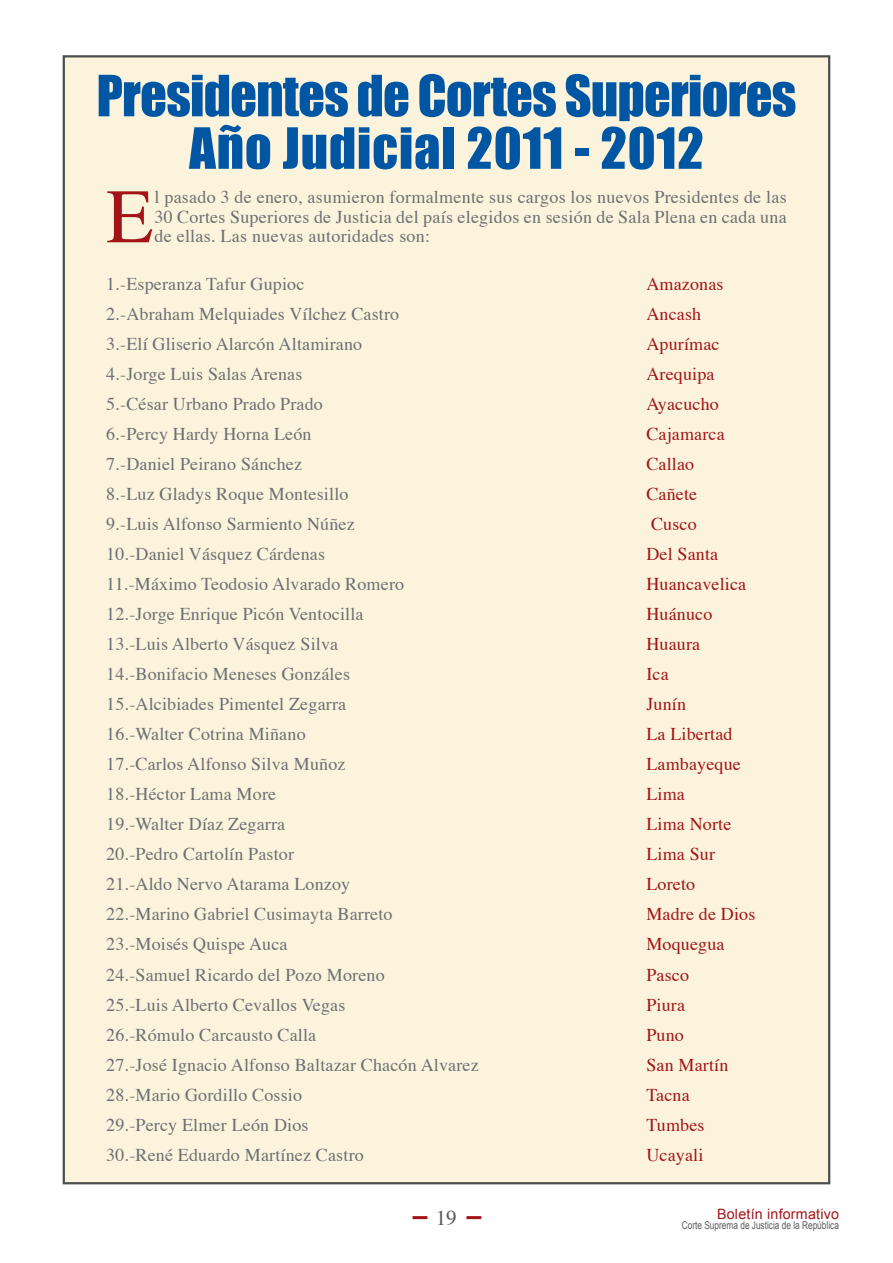
<style>
.page{position:relative;width:893px;height:1263px;background:#fff}
.page>*{position:absolute;margin:0;border:0;box-sizing:border-box;transform-origin:0 0}
.t1{font:76.95px "Times";color:#a21418}
.t2{font:52.5px/52.5px "Impact";letter-spacing:-.015em;color:#0056a2;text-align:center}
.t3{font:21px "Times";color:#58595b}
.t4{font:18px/19.5px "Times";letter-spacing:.01em;color:#6d6f71;text-align:justify}
.t5{font:18px "Times";letter-spacing:.01em;color:#a21418}
.t6{font:14.25px "Arial";letter-spacing:.015em;color:#a21418}
.t7{font:10.8px "Arial";color:#58595b;scale:.77 1}
</style>
<div class="page">
<hr style="left:413px;top:1216px;width:14px;height:3px;background:#a21418">
<hr style="left:466px;top:1216px;width:15px;height:3px;background:#a21418">
<div style="left:64px;top:56px;width:765px;height:1127px;background:#fbf3dc"></div>
<h2 class="t2" style="left:97px;top:69px;width:701px">Presidentes de Cortes Superiores<br>Año Judicial 2011 - 2012</h2>
<h1 class="t1" style="left:106px;top:144px;width:49px">E</h1>
<p class="t4" style="left:154px;top:186px;width:634px">l pasado 3 de enero, asumieron formalmente sus cargos los nuevos Presidentes de las 30 Cortes Superiores de Justicia del país elegidos en sesión de Sala Plena en cada una de ellas. Las nuevas autoridades son:</p>
<p class="t4" style="left:106px;top:273px;width:200px">1.-Esperanza Tafur Gupioc</p>
<p class="t5" style="left:646px;top:267px;width:79px">Amazonas</p>
<p class="t4" style="left:106px;top:303px;width:294px">2.-Abraham Melquiades Vílchez Castro</p>
<p class="t5" style="left:646px;top:297px;width:56px">Ancash</p>
<p class="t4" style="left:106px;top:333px;width:257px">3.-Elí Gliserio Alarcón Altamirano</p>
<p class="t5" style="left:646px;top:327px;width:75px">Apurímac</p>
<p class="t4" style="left:106px;top:363px;width:198px">4.-Jorge Luis Salas Arenas</p>
<p class="t5" style="left:646px;top:357px;width:70px">Arequipa</p>
<p class="t4" style="left:106px;top:393px;width:218px">5.-César Urbano Prado Prado</p>
<p class="t5" style="left:646px;top:387px;width:74px">Ayacucho</p>
<p class="t4" style="left:106px;top:423px;width:207px">6.-Percy Hardy Horna León</p>
<p class="t5" style="left:646px;top:417px;width:80px">Cajamarca</p>
<p class="t4" style="left:106px;top:453px;width:197px">7.-Daniel Peirano Sánchez</p>
<p class="t5" style="left:646px;top:447px;width:49px">Callao</p>
<p class="t4" style="left:106px;top:483px;width:244px">8.-Luz Gladys Roque Montesillo</p>
<p class="t5" style="left:646px;top:477px;width:52px">Cañete</p>
<p class="t4" style="left:106px;top:513px;width:250px">9.-Luis Alfonso Sarmiento Núñez</p>
<p class="t5" style="left:651px;top:507px;width:47px">Cusco</p>
<p class="t4" style="left:106px;top:543px;width:220px">10.-Daniel Vásquez Cárdenas</p>
<p class="t5" style="left:646px;top:537px;width:73px">Del Santa</p>
<p class="t4" style="left:106px;top:573px;width:299px">11.-Máximo Teodosio Alvarado Romero</p>
<p class="t5" style="left:646px;top:567px;width:101px">Huancavelica</p>
<p class="t4" style="left:106px;top:603px;width:259px">12.-Jorge Enrique Picón Ventocilla</p>
<p class="t5" style="left:646px;top:597px;width:68px">Huánuco</p>
<p class="t4" style="left:106px;top:633px;width:233px">13.-Luis Alberto Vásquez Silva</p>
<p class="t5" style="left:646px;top:627px;width:55px">Huaura</p>
<p class="t4" style="left:106px;top:663px;width:245px">14.-Bonifacio Meneses Gonzáles</p>
<p class="t5" style="left:646px;top:657px;width:24px">Ica</p>
<p class="t4" style="left:106px;top:693px;width:241px">15.-Alcibiades Pimentel Zegarra</p>
<p class="t5" style="left:646px;top:687px;width:41px">Junín</p>
<p class="t4" style="left:106px;top:723px;width:201px">16.-Walter Cotrina Miñano</p>
<p class="t5" style="left:646px;top:717px;width:88px">La Libertad</p>
<p class="t4" style="left:106px;top:753px;width:241px">17.-Carlos Alfonso Silva Muñoz</p>
<p class="t5" style="left:646px;top:747px;width:96px">Lambayeque</p>
<p class="t4" style="left:106px;top:783px;width:171px">18.-Héctor Lama More</p>
<p class="t5" style="left:646px;top:777px;width:40px">Lima</p>
<p class="t4" style="left:106px;top:813px;width:180px">19.-Walter Díaz Zegarra</p>
<p class="t5" style="left:646px;top:807px;width:87px">Lima Norte</p>
<p class="t4" style="left:106px;top:843px;width:189px">20.-Pedro Cartolín Pastor</p>
<p class="t5" style="left:646px;top:837px;width:70px">Lima Sur</p>
<p class="t4" style="left:106px;top:873px;width:245px">21.-Aldo Nervo Atarama Lonzoy</p>
<p class="t5" style="left:646px;top:867px;width:50px">Loreto</p>
<p class="t4" style="left:106px;top:903px;width:288px">22.-Marino Gabriel Cusimayta Barreto</p>
<p class="t5" style="left:646px;top:897px;width:111px">Madre de Dios</p>
<p class="t4" style="left:106px;top:933px;width:183px">23.-Moisés Quispe Auca</p>
<p class="t5" style="left:646px;top:927px;width:80px">Moquegua</p>
<p class="t4" style="left:106px;top:963px;width:280px">24.-Samuel Ricardo del Pozo Moreno</p>
<p class="t5" style="left:646px;top:957px;width:44px">Pasco</p>
<p class="t4" style="left:106px;top:993px;width:241px">25.-Luis Alberto Cevallos Vegas</p>
<p class="t5" style="left:646px;top:988px;width:40px">Piura</p>
<p class="t4" style="left:106px;top:1023px;width:211px">26.-Rómulo Carcausto Calla</p>
<p class="t5" style="left:646px;top:1018px;width:39px">Puno</p>
<p class="t4" style="left:106px;top:1053px;width:374px">27.-José Ignacio Alfonso Baltazar Chacón Alvarez</p>
<p class="t5" style="left:646px;top:1048px;width:84px">San Martín</p>
<p class="t4" style="left:106px;top:1083px;width:197px">28.-Mario Gordillo Cossio</p>
<p class="t5" style="left:646px;top:1078px;width:45px">Tacna</p>
<p class="t4" style="left:106px;top:1113px;width:204px">29.-Percy Elmer León Dios</p>
<p class="t5" style="left:646px;top:1108px;width:60px">Tumbes</p>
<p class="t4" style="left:106px;top:1143px;width:259px">30.-René Eduardo Martínez Castro</p>
<p class="t5" style="left:646px;top:1138px;width:59px">Ucayali</p>
<p class="t3" style="left:436px;top:1198px;width:22px">19</p>
<p class="t6" style="left:717px;top:1205px;width:123px">Boletín informativo</p>
<p class="t7" style="left:682px;top:1218px;width:205px">Corte Suprema de Justicia de la República</p>
</div>
